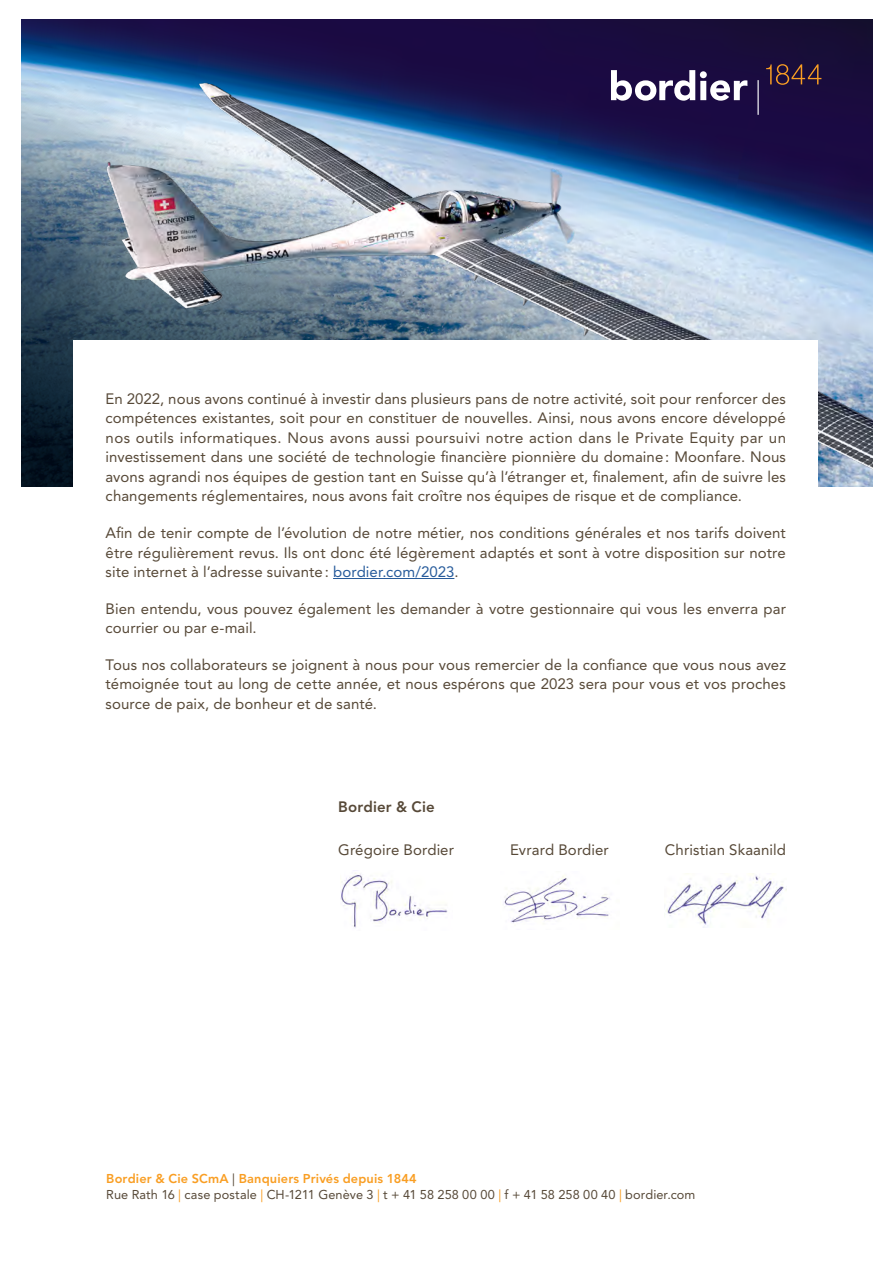
<style>
.page{position:relative;width:893px;height:1263px;background:#fff}
.page>*{position:absolute;margin:0;border:0;box-sizing:border-box;transform-origin:0 0}
.t1{font:15px/19.5px "Avenir LT Std";letter-spacing:.005em;color:#574938;text-align:justify}
.t2{font:800 15px "Avenir LT Std";letter-spacing:.01em;color:#574938}
.t3{font:12.75px/16.5px "Avenir LT Std";letter-spacing:.01em;color:#574938}
.s1{color:#275b9b}
.s2{font-weight:800;color:#f99e23}
.s3{color:#f99e23}
</style>
<div class="page">
<img style="left:21px;top:19px;width:852px;height:468px">
<img style="left:21px;top:81px;width:695px;height:406px">
<div style="left:74px;top:340px;width:744px;height:400px;background:#fff"></div>
<hr style="left:333px;top:578px;width:121px;height:1px;background:#275b9b">
<img style="left:341px;top:873px;width:107px;height:55px">
<img style="left:504px;top:875px;width:106px;height:48px">
<img style="left:666px;top:873px;width:121px;height:55px">
<svg style="left:766px;top:64px;width:55px;height:21px"></svg>
<svg style="left:611px;top:70px;width:148px;height:45px"></svg>
<p class="t1" style="left:106px;top:389px;width:682px">En 2022, nous avons continué à investir dans plusieurs pans de notre activité, soit pour renforcer des compétences existantes, soit pour en constituer de nouvelles. Ainsi, nous avons encore développé nos outils informatiques. Nous avons aussi poursuivi notre action dans le Private Equity par un investissement dans une société de technologie financière pionnière du domaine: Moonfare. Nous avons agrandi nos équipes de gestion tant en Suisse qu’à l’étranger et, finalement, afin de suivre les changements réglementaires, nous avons fait croître nos équipes de risque et de compliance.</p>
<p class="t1" style="left:106px;top:523px;width:682px">Afin de tenir compte de l’évolution de notre métier, nos conditions générales et nos tarifs doivent être régulièrement revus. Ils ont donc été légèrement adaptés et sont à votre disposition sur notre site internet à l’adresse suivante: <span class="s1">bordier.com/2023</span>.</p>
<p class="t1" style="left:106px;top:599px;width:682px">Bien entendu, vous pouvez également les demander à votre gestionnaire qui vous les enverra par courrier ou par e-mail.</p>
<p class="t1" style="left:106px;top:655px;width:682px">Tous nos collaborateurs se joignent à nous pour vous remercier de la confiance que vous nous avez témoignée tout au long de cette année, et nous espérons que 2023 sera pour vous et vos proches source de paix, de bonheur et de santé.</p>
<p class="t2" style="left:338px;top:798px;width:98px">Bordier &amp; Cie</p>
<p class="t1" style="left:338px;top:840px;width:117px">Grégoire Bordier</p>
<p class="t1" style="left:510px;top:840px;width:100px">Evrard Bordier</p>
<p class="t1" style="left:665px;top:840px;width:122px">Christian Skaanild</p>
<p class="t3" style="left:106px;top:1170px;width:591px"><span class="s2">Bordier &amp; Cie SCmA</span> | <span class="s2">Banquiers Privés depuis 1844<br></span>Rue Rath 16 <span class="s3">|</span> case postale <span class="s3">|</span> CH-1211 Genève 3 <span class="s3">|</span> t + 41 58 258 00 00 <span class="s3">|</span> f + 41 58 258 00 40 <span class="s3">|</span> bordier.com</p>
</div>
